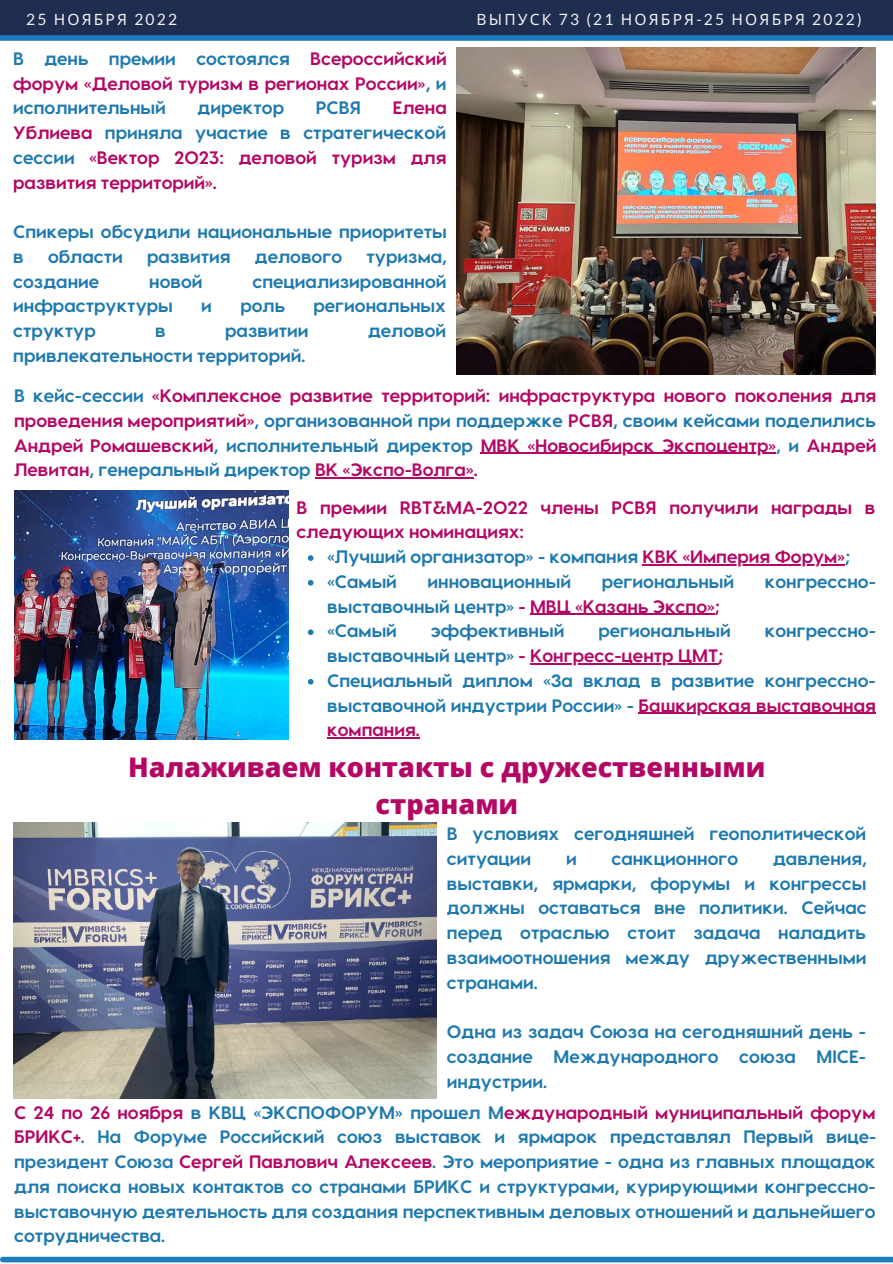
<style>
.page{position:relative;width:893px;height:1264px;background:#fff}
.page>*{position:absolute;margin:0;border:0;box-sizing:border-box;transform-origin:0 0}
.t1{font:800 27px/37px "Open Sans";color:#b40764;text-align:center}
.t2{font:700 18px/24.8px "Visby CF";color:#1e79ae}
.t3{font:700 18px/24.8px "Visby CF";color:#b40764;text-align:justify}
.t4{font:15.6px "Noto Sans";letter-spacing:.14em;color:#f2f2f2}
.t5{font:15.6px "Lato";letter-spacing:.14em;color:#f2f2f2}
.s1{font-family:"Noto Sans"}
.s2{font-family:"Lato"}
.s3{color:#1e79ae}
.s4{color:#b40764}
</style>
<div class="page">
<div style="left:0;top:0;width:892px;height:38px;background:#1e2d50"></div>
<div style="left:3px;top:1256px;width:889px;height:6px;background:#1b7bbb"></div>
<div style="left:0;top:35px;width:892px;height:6px;background:#1b7bbb"></div>
<img style="left:456px;top:48px;width:419px;height:327px">
<img style="left:14px;top:490px;width:274px;height:249px">
<img style="left:13px;top:822px;width:423px;height:276px">
<hr style="left:480px;top:452px;width:296px;height:2px;background:#b40764">
<hr style="left:315px;top:477px;width:158px;height:1px;background:#b40764">
<svg style="left:308px;top:555px;width:5px;height:6px"></svg>
<hr style="left:642px;top:564px;width:203px;height:1px;background:#b40764">
<svg style="left:308px;top:580px;width:5px;height:5px"></svg>
<hr style="left:530px;top:613px;width:184px;height:2px;background:#b40764">
<svg style="left:308px;top:629px;width:5px;height:6px"></svg>
<hr style="left:530px;top:663px;width:188px;height:1px;background:#b40764">
<svg style="left:308px;top:679px;width:5px;height:5px"></svg>
<hr style="left:638px;top:712px;width:237px;height:1px;background:#b40764">
<hr style="left:327px;top:737px;width:92px;height:1px;background:#b40764">
<p class="t5" style="left:26px;top:10px;width:152px">25 <span class="s1">НОЯБРЯ</span> 2022</p>
<p class="t4" style="left:476px;top:8px;width:386px">ВЫПУСК <span class="s2">73 (21</span> НОЯБРЯ<span class="s2">-25</span> НОЯБРЯ <span class="s2">2022)</span></p>
<p class="t3" style="left:13px;top:45px;width:435px"><span class="s3">В день премии состоялся</span> Всероссийский форум «Деловой туризм в регионах России»<span class="s3">, и исполнительный</span></p>
<p class="t2" style="left:197px;top:95px;width:88px">директор</p>
<p class="t2" style="left:316px;top:95px;width:47px">РСВЯ</p>
<p class="t3" style="left:13px;top:95px;width:435px;text-indent:379px">Елена Ублиева <span class="s3">приняла участие в стратегической сессии</span> «Вектор 2023: деловой туризм для развития территорий».</p>
<p class="t2" style="left:13px;top:218px;width:435px">Спикеры обсудили национальные приоритеты в</p>
<p class="t2" style="left:48px;top:243px;width:76px">области</p>
<p class="t2" style="left:147px;top:243px;width:85px">развития</p>
<p class="t2" style="left:255px;top:243px;width:89px">делового</p>
<p class="t2" style="left:366px;top:243px;width:82px">туризма,</p>
<p class="t2" style="left:13px;top:268px;width:88px">создание</p>
<p class="t2" style="left:149px;top:268px;width:55px">новой</p>
<p class="t2" style="left:252px;top:268px;width:196px">специализированной</p>
<p class="t2" style="left:13px;top:292px;width:161px">инфраструктуры</p>
<p class="t2" style="left:201px;top:292px;width:12px">и</p>
<p class="t2" style="left:240px;top:292px;width:46px">роль</p>
<p class="t2" style="left:313px;top:292px;width:134px">региональных</p>
<p class="t2" style="left:13px;top:317px;width:84px">структур</p>
<p class="t2" style="left:155px;top:317px;width:12px">в</p>
<p class="t2" style="left:225px;top:317px;width:85px">развитии</p>
<p class="t2" style="left:368px;top:317px;width:80px">деловой</p>
<p class="t2" style="left:13px;top:342px;width:293px">привлекательности территорий.</p>
<p class="t3" style="left:14px;top:382px;width:863px"><span class="s3">В кейс-сессии</span> «Комплексное развитие территорий: инфраструктура нового поколения для проведения мероприятий»<span class="s3">, организованной при поддержке</span> РСВЯ<span class="s3">, своим кейсами поделились </span>Андрей Ромашевский<span class="s3">, исполнительный директор</span> МВК «Новосибирск Экспоцентр»<span class="s3">, и</span> Андрей Левитан<span class="s3">, генеральный директор</span> ВК «Экспо-Волга».</p>
<p class="t3" style="left:296px;top:494px;width:580px">В премии RBT&amp;MA-2022 члены РСВЯ получили награды в следующих номинациях:</p>
<p class="t2" style="left:327px;top:543px;width:524px">«Лучший организатор» - компания <span class="s4">КВК «Империя Форум»</span>; «Самый</p>
<p class="t2" style="left:427px;top:568px;width:145px">инновационный</p>
<p class="t2" style="left:601px;top:568px;width:134px">региональный</p>
<p class="t2" style="left:764px;top:568px;width:113px">конгрессно-</p>
<p class="t2" style="left:327px;top:593px;width:394px">выставочный центр» <span class="s4">- МВЦ «Казань Экспо»; </span>«Самый</p>
<p class="t2" style="left:431px;top:617px;width:135px">эффективный</p>
<p class="t2" style="left:598px;top:617px;width:134px">региональный</p>
<p class="t2" style="left:764px;top:617px;width:113px">конгрессно-</p>
<p class="t2" style="left:327px;top:642px;width:550px">выставочный центр» <span class="s4">- Конгресс-центр ЦМТ;<br></span>Специальный диплом «За вклад в развитие конгрессно&shy;выставочной индустрии России» - <span class="s4">Башкирская выставочная компания.</span></p>
<h1 class="t1" style="left:128px;top:748px;width:638px">Налаживаем контакты c дружественными странами</h1>
<p class="t2" style="left:447px;top:820px;width:421px">В условиях сегодняшней геополитической ситуации</p>
<p class="t2" style="left:447px;top:845px;width:421px;text-align:justify;text-indent:326px">давления, выставки, ярмарки, форумы и конгрессы должны оставаться вне политики. Сейчас перед отраслью стоит задача наладить взаимоотношения между дружественными странами.</p>
<p class="t2" style="left:447px;top:1018px;width:420px;text-align:justify">Одна из задач Союза на сегодняшний день - создание Международного союза MICE&shy;индустрии.</p>
<p class="t2" style="left:566px;top:845px;width:12px">и</p>
<p class="t2" style="left:611px;top:845px;width:128px">санкционного</p>
<p class="t2" style="left:14px;top:1098px;width:863px;text-align:justify"><span class="s4">С 24 по 26 ноября</span> в КВЦ «ЭКСПОФОРУМ» прошел М<span class="s4">еждународный муниципальный форум БРИКС+</span>. На Форуме Российский союз выставок и ярмарок представлял Первый вице&shy;президент Союза <span class="s4">Сергей Павлович Алексеев</span>. Это мероприятие - одна из главных площадок для поиска новых контактов со странами БРИКС и структурами, курирующими конгрессно&shy;выставочную деятельность для создания перспективным деловых отношений и дальнейшего сотрудничества.</p>
</div>
